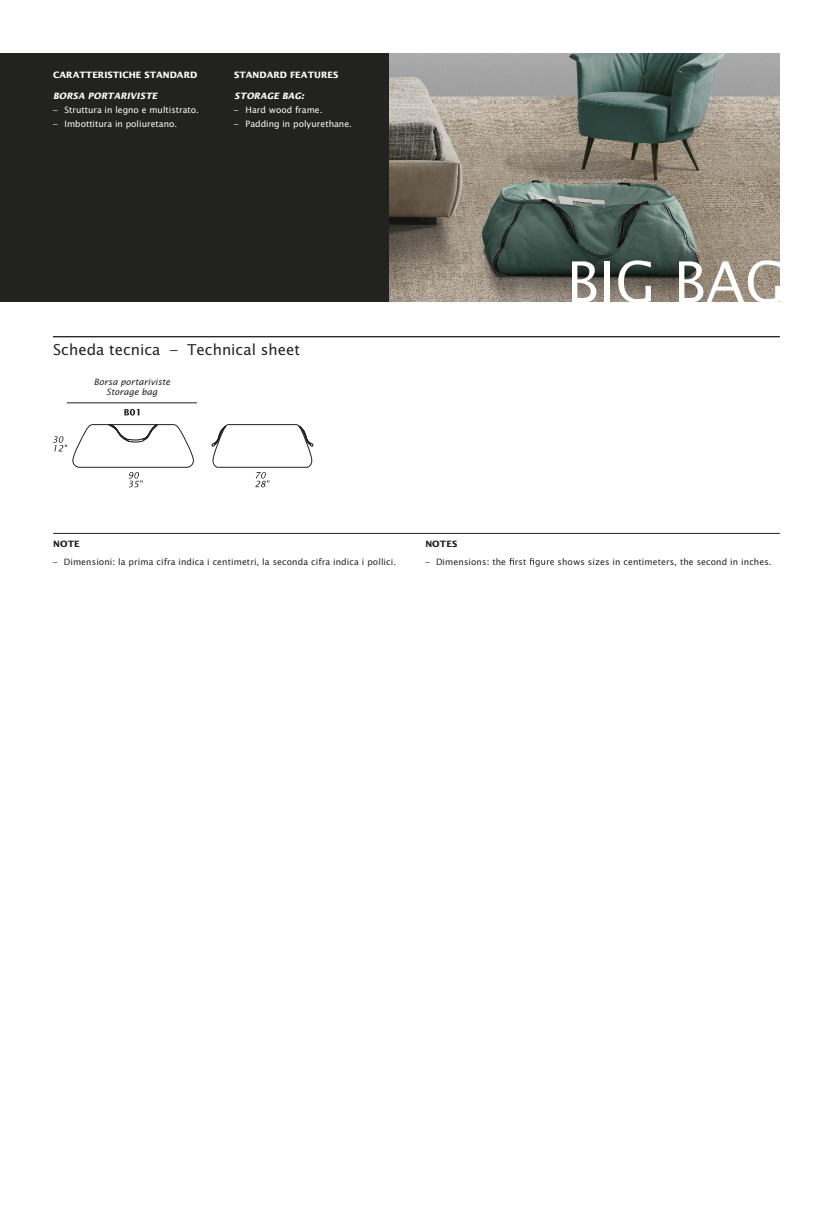
<style>
.page{position:relative;width:833px;height:1205px;background:#fff}
.page>*{position:absolute;margin:0;border:0;box-sizing:border-box;transform-origin:0 0}
.t1{font:56.25px "Lucida Sans Std";color:#fff}
.t2{font:15px "Lucida Sans Std";color:#222221}
.t3{font:8.75px "Lucida Sans Std";letter-spacing:.01em;color:#222221}
.t4{font:8.75px "Lucida Sans Std";color:#fff}
.t5{font:700 8.75px "Lucida Sans Std";color:#fff}
.t6{font:italic 700 8.75px "Lucida Sans Std";color:#fff}
.t7{font:italic 8.75px/10.5px "Lucida Sans Std";color:#222221;text-align:center}
.t8{font:700 8.75px "Lucida Sans Std";letter-spacing:.01em;color:#222221}
</style>
<div class="page">
<div style="left:0;top:53px;width:390px;height:248px;background:#222221"></div>
<img style="left:390px;top:53px;width:390px;height:248px">
<svg style="left:509px;top:558px;width:5px;height:7px"></svg>
<svg style="left:529px;top:558px;width:25px;height:8px"></svg>
<hr style="left:53px;top:533px;width:727px;height:1px;background:#222221">
<hr style="left:53px;top:336px;width:727px;height:1px;background:#222221">
<hr style="left:67px;top:402px;width:130px;height:1px;background:#222221">
<svg style="left:53px;top:424px;width:141px;height:63px"></svg>
<svg style="left:211px;top:424px;width:102px;height:63px"></svg>
<svg style="left:124px;top:409px;width:15px;height:6px"></svg>
<p class="t5" style="left:53px;top:70px;width:146px">CARATTERISTICHE STANDARD</p>
<p class="t6" style="left:53px;top:91px;width:106px">BORSA PORTARIVISTE</p>
<p class="t4" style="left:53px;top:105px;width:147px">– Struttura in legno e multistrato.</p>
<p class="t4" style="left:53px;top:119px;width:126px">– Imbottitura in poliuretano.</p>
<p class="t5" style="left:234px;top:70px;width:105px">STANDARD FEATURES</p>
<p class="t6" style="left:234px;top:91px;width:71px">STORAGE BAG:</p>
<p class="t4" style="left:234px;top:105px;width:90px">– Hard wood frame.</p>
<p class="t4" style="left:234px;top:119px;width:119px">– Padding in polyurethane.</p>
<h2 class="t2" style="left:53px;top:341px;width:248px">Scheda tecnica – Technical sheet</h2>
<p class="t7" style="left:94px;top:376px;width:78px">Borsa portariviste<br>Storage bag</p>
<h1 class="t1" style="left:566px;top:249px;width:220px">BIG BAG</h1>
<p class="t8" style="left:53px;top:539px;width:28px">NOTE</p>
<p class="t3" style="left:53px;top:557px;width:344px">– Dimensioni: la prima cifra indica i centimetri, la seconda cifra indica i pollici.</p>
<p class="t8" style="left:425px;top:539px;width:33px">NOTES</p>
<p class="t3" style="left:425px;top:557px;width:102px">– Dimensions: the rst</p>
<p class="t3" style="left:557px;top:557px;width:216px">shows sizes in centimeters, the second in inches.</p>
</div>
